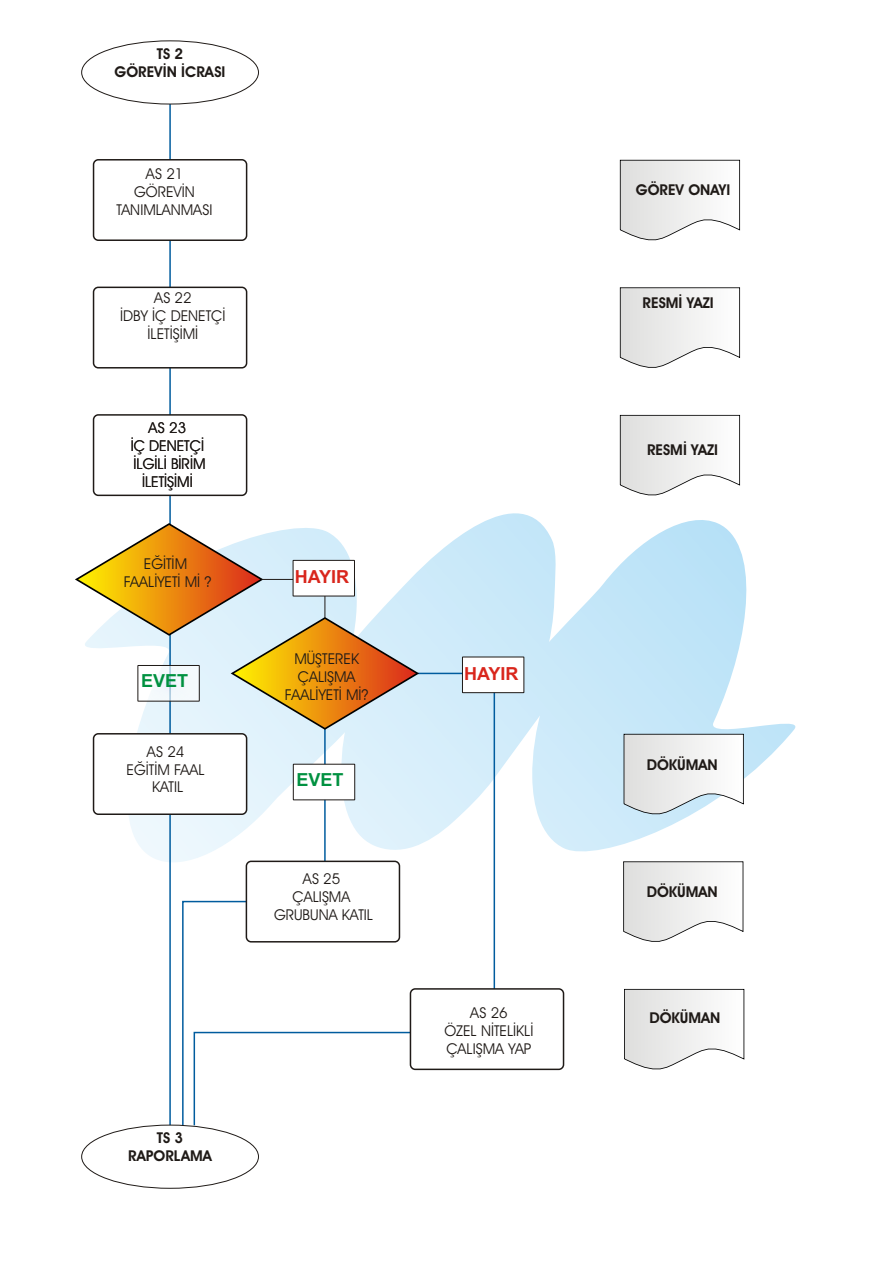
<style>
.page{position:relative;width:894px;height:1263px;background:#fff}
.page>*{position:absolute;margin:0;border:0;box-sizing:border-box;transform-origin:0 0}
.t1{font:700 18px "Arial";color:#d9261c}
.t2{font:700 18px "Arial";color:#009140}
.t3{font:15px/18px "Avant Garde Bk BT";color:#1f1a17;text-align:center}
.t4{font:700 15px/17.9px "Avant Garde Bk BT";color:#1f1a17;text-align:center}
</style>
<div class="page">
<svg style="left:92px;top:730px;width:89px;height:132px"></svg>
<svg style="left:572px;top:520px;width:224px;height:343px"></svg>
<svg style="left:419px;top:513px;width:153px;height:338px"></svg>
<svg style="left:326px;top:672px;width:170px;height:399px"></svg>
<svg style="left:181px;top:730px;width:145px;height:399px"></svg>
<hr style="left:169px;top:104px;width:2px;height:1053px;background:#005c9e">
<div style="left:94px;top:160px;width:153px;height:80px;background:#fff;border-radius:5px"></div>
<div style="left:93px;top:159px;width:154px;height:82px;border:2px solid #1f1a17;border-radius:5px"></div>
<div style="left:94px;top:415px;width:153px;height:80px;background:#fff;border-radius:5px"></div>
<div style="left:93px;top:414px;width:154px;height:82px;border:2px solid #1f1a17;border-radius:5px"></div>
<div style="left:82px;top:1125px;width:176px;height:63px;background:#fff;border-radius:50%"></div>
<div style="left:94px;top:287px;width:153px;height:81px;background:#fff;border-radius:5px"></div>
<div style="left:93px;top:287px;width:154px;height:82px;border:2px solid #1f1a17;border-radius:5px"></div>
<svg style="left:624px;top:989px;width:120px;height:80px"></svg>
<svg style="left:624px;top:734px;width:120px;height:80px"></svg>
<svg style="left:620px;top:287px;width:120px;height:81px"></svg>
<svg style="left:620px;top:415px;width:120px;height:80px"></svg>
<svg style="left:620px;top:160px;width:120px;height:80px"></svg>
<svg style="left:623px;top:861px;width:120px;height:81px"></svg>
<div style="left:246px;top:861px;width:153px;height:81px;background:#fff;border-radius:5px"></div>
<div style="left:246px;top:861px;width:154px;height:82px;border:2px solid #1f1a17;border-radius:5px"></div>
<div style="left:94px;top:734px;width:153px;height:80px;background:#fff;border-radius:5px"></div>
<div style="left:93px;top:733px;width:154px;height:82px;border:2px solid #1f1a17;border-radius:5px"></div>
<div style="left:410px;top:989px;width:154px;height:80px;background:#fff;border-radius:5px"></div>
<div style="left:410px;top:988px;width:154px;height:82px;border:2px solid #1f1a17;border-radius:5px"></div>
<svg style="left:75px;top:523px;width:344px;height:207px"></svg>
<div style="left:138px;top:665px;width:61px;height:36px;border:1px solid #1f1a17"></div>
<div style="left:293px;top:764px;width:62px;height:36px;background:#fff;border:1px solid #1f1a17"></div>
<div style="left:462px;top:657px;width:62px;height:36px;background:#fff;border:1px solid #1f1a17"></div>
<div style="left:293px;top:560px;width:62px;height:36px;background:#fff;border:1px solid #1f1a17"></div>
<p class="t4" style="left:115px;top:46px;width:112px">TS 2<br>GÖREVÝN ÝCRASI</p>
<p class="t3" style="left:116px;top:166px;width:98px">AS 21<br>GÖREVÝN<br>TANIMLANMASI</p>
<p class="t3" style="left:120px;top:290px;width:107px">AS 22<br>ÝDBY ÝÇ DENETÇÝ<br>ÝLETÝÞÝMÝ</p>
<p class="t3" style="left:131px;top:420px;width:76px">AS 23<br>ÝÇ DENETÇÝ<br>ÝLGÝLÝ BÝRÝM<br>ÝLETÝÞÝMÝ</p>
<p class="t3" style="left:124px;top:556px;width:89px">EÐÝTÝM<br>FAALÝYETÝ MÝ ?</p>
<p class="t2" style="left:141px;top:674px;width:49px">EVET</p>
<p class="t3" style="left:127px;top:744px;width:80px">AS 24<br>EÐÝTÝM FAAL<br>KATIL</p>
<p class="t1" style="left:295px;top:570px;width:56px">HAYIR</p>
<p class="t3" style="left:285px;top:651px;width:85px">MÜÞTEREK<br>ÇALIÞMA<br>FAALÝYETÝ MÝ?</p>
<p class="t2" style="left:297px;top:773px;width:49px">EVET</p>
<p class="t3" style="left:274px;top:871px;width:101px">AS 25<br>ÇALIÞMA<br>GRUBUNA KATIL</p>
<p class="t4" style="left:128px;top:1130px;width:85px">TS 3<br>RAPORLAMA</p>
<p class="t1" style="left:464px;top:667px;width:56px">HAYIR</p>
<p class="t3" style="left:444px;top:1005px;width:91px">AS 26<br>ÖZEL NÝTELÝKLÝ<br>ÇALIÞMA YAP</p>
<p class="t4" style="left:636px;top:182px;width:96px">GÖREV ONAYI</p>
<p class="t4" style="left:643px;top:296px;width:73px">RESMÝ YAZI</p>
<p class="t4" style="left:647px;top:443px;width:73px">RESMÝ YAZI</p>
<p class="t4" style="left:647px;top:757px;width:73px">DÖKÜMAN</p>
<p class="t4" style="left:647px;top:884px;width:73px">DÖKÜMAN</p>
<p class="t4" style="left:649px;top:1010px;width:73px">DÖKÜMAN</p>
</div>
